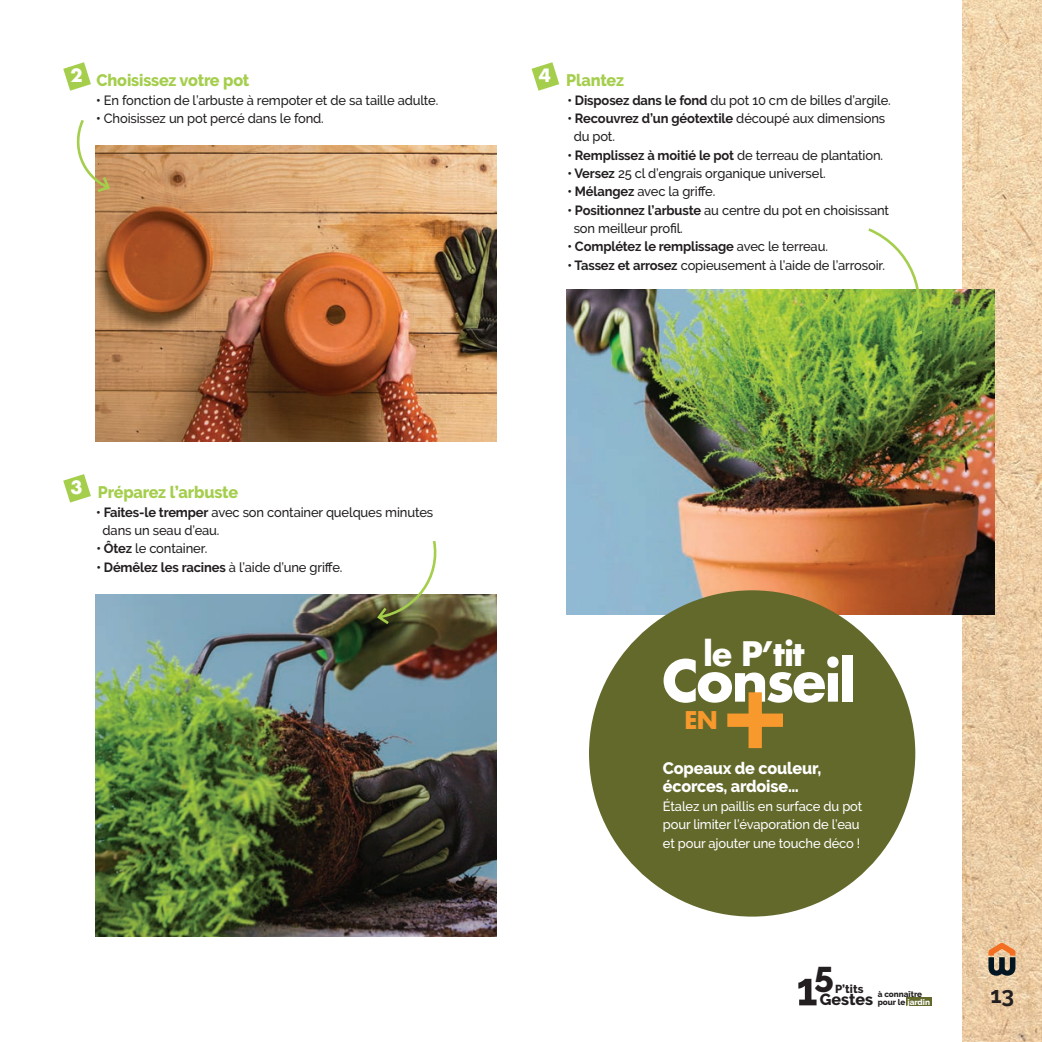
<style>
.page{position:relative;width:1042px;height:1042px;background:#fff}
.page>*{position:absolute;margin:0;border:0;box-sizing:border-box;transform-origin:0 0}
.t1{font:700 103.95px "Futura";color:#f8992d}
.t2{font:700 55.65px "Futura";letter-spacing:-.05em;color:#fff}
.t3{font:800 35.35px "Raleway";color:#231f20}
.t4{font:700 32.9px "Futura";color:#fff}
.t5{font:700 23.8px "Futura";color:#f8992d}
.t6{font:700 22.75px "Raleway";color:#231f20}
.t7{font:700 17.85px "Futura";color:#fff}
.t8{font:800 16.62px "Raleway";letter-spacing:-.01em;color:#a4ce4c}
.t9{font:800 16.62px/18.4px "Raleway";letter-spacing:-.01em;color:#fff}
.t10{font:800 16.1px "Raleway";color:#231f20}
.t11{font:500 13.3px/18.4px "Raleway";letter-spacing:-.01em;color:#231f20}
.t12{font:500 13.3px/18.4px "Raleway";letter-spacing:-.01em;color:#fff}
.t13{font:700 13.3px "Raleway";letter-spacing:-.01em;color:#231f20}
.t14{font:800 11.55px "Raleway";color:#231f20}
.t15{font:800 8.05px/7.9px "Raleway";color:#231f20}
.s1{font-weight:700}
.s2{font-weight:500}
.s3{color:#fff}
</style>
<div class="page">
<img style="left:962px;top:0;width:80px;height:1042px">
<svg style="left:988px;top:942px;width:27px;height:33px"></svg>
<img style="left:95px;top:594px;width:401px;height:343px">
<img style="left:95px;top:146px;width:401px;height:295px">
<img style="left:567px;top:289px;width:428px;height:325px">
<svg style="left:63px;top:62px;width:28px;height:29px"></svg>
<svg style="left:63px;top:474px;width:28px;height:28px"></svg>
<svg style="left:531px;top:62px;width:28px;height:29px"></svg>
<svg style="left:76px;top:120px;width:36px;height:74px"></svg>
<div style="left:589px;top:590px;width:326px;height:326px;background:#63692b;border-radius:50%"></div>
<svg style="left:865px;top:228px;width:65px;height:112px"></svg>
<div style="left:906px;top:998px;width:26px;height:8px;background:#63692b"></div>
<svg style="left:798px;top:979px;width:18px;height:26px"></svg>
<svg style="left:375px;top:541px;width:65px;height:86px"></svg>
<p class="t7" style="left:71px;top:63px;width:14px">2</p>
<p class="t8" style="left:97px;top:71px;width:154px">Choisissez votre pot</p>
<p class="t11" style="left:96px;top:91px;width:344px"><span class="s1">•</span> En fonction de l’arbuste à rempoter et de sa taille adulte.</p>
<p class="t11" style="left:96px;top:109px;width:229px"><span class="s1">•</span> Choisissez un pot percé dans le fond.</p>
<p class="t7" style="left:71px;top:474px;width:14px">3</p>
<p class="t8" style="left:98px;top:483px;width:142px">Préparez l’arbuste</p>
<p class="t11" style="left:103px;top:503px;width:332px;text-indent:-6px"><span class="s1">• Faites-le tremper</span> avec son container quelques minutes dans un seau d’eau.</p>
<p class="t11" style="left:96px;top:539px;width:112px"><span class="s1">• Ôtez</span> le container.</p>
<p class="t11" style="left:96px;top:558px;width:248px"><span class="s1">• Démêlez les racines</span> à l’aide d’une griffe.</p>
<p class="t7" style="left:539px;top:63px;width:14px">4</p>
<p class="t8" style="left:566px;top:71px;width:59px">Plantez</p>
<p class="t11" style="left:567px;top:91px;width:325px"><span class="s1">• Disposez dans le fond</span> du pot 10 cm de billes d’argile.</p>
<p class="t11" style="left:574px;top:109px;width:313px;text-indent:-6px"><span class="s1">• Recouvrez d’un géotextile</span> découpé aux dimensions du pot.</p>
<p class="t13" style="left:567px;top:147px;width:317px">• Remplissez à moitié le pot <span class="s2">de terreau de plantation.</span></p>
<p class="t11" style="left:567px;top:164px;width:260px"><span class="s1">• Versez</span> 25 cl d’engrais organique universel.</p>
<p class="t11" style="left:567px;top:182px;width:149px"><span class="s1">• Mélangez</span> avec la griffe.</p>
<p class="t11" style="left:574px;top:201px;width:317px;text-indent:-6px"><span class="s1">• Positionnez l’arbuste</span> au centre du pot en choisissant son meilleur profil.</p>
<p class="t13" style="left:567px;top:239px;width:262px">• Complétez le remplissage <span class="s2">avec le terreau.</span></p>
<p class="t11" style="left:567px;top:256px;width:319px"><span class="s1">• Tassez et arrosez</span> copieusement à l’aide de l’arrosoir.</p>
<p class="t4" style="left:703px;top:629px;width:103px">le P’tit</p>
<p class="t2" style="left:661px;top:640px;width:196px">Conseil</p>
<p class="t1" style="left:720px;top:645px;width:72px">+</p>
<p class="t5" style="left:684px;top:703px;width:36px">EN</p>
<p class="t9" style="left:663px;top:759px;width:160px">Copeaux de couleur, écorces, ardoise…</p>
<p class="t12" style="left:663px;top:797px;width:201px">Étalez un paillis en surface du pot pour limiter l’évaporation de l’eau et pour ajouter une touche déco !</p>
<p class="t3" style="left:814px;top:954px;width:21px">5</p>
<p class="t14" style="left:835px;top:982px;width:30px">P’tits</p>
<p class="t10" style="left:820px;top:990px;width:55px">Gestes</p>
<p class="t15" style="left:877px;top:990px;width:54px">à connaître pour le <span class="s3">jardin</span></p>
<h3 class="t6" style="left:990px;top:982px;width:25px">13</h3>
</div>
